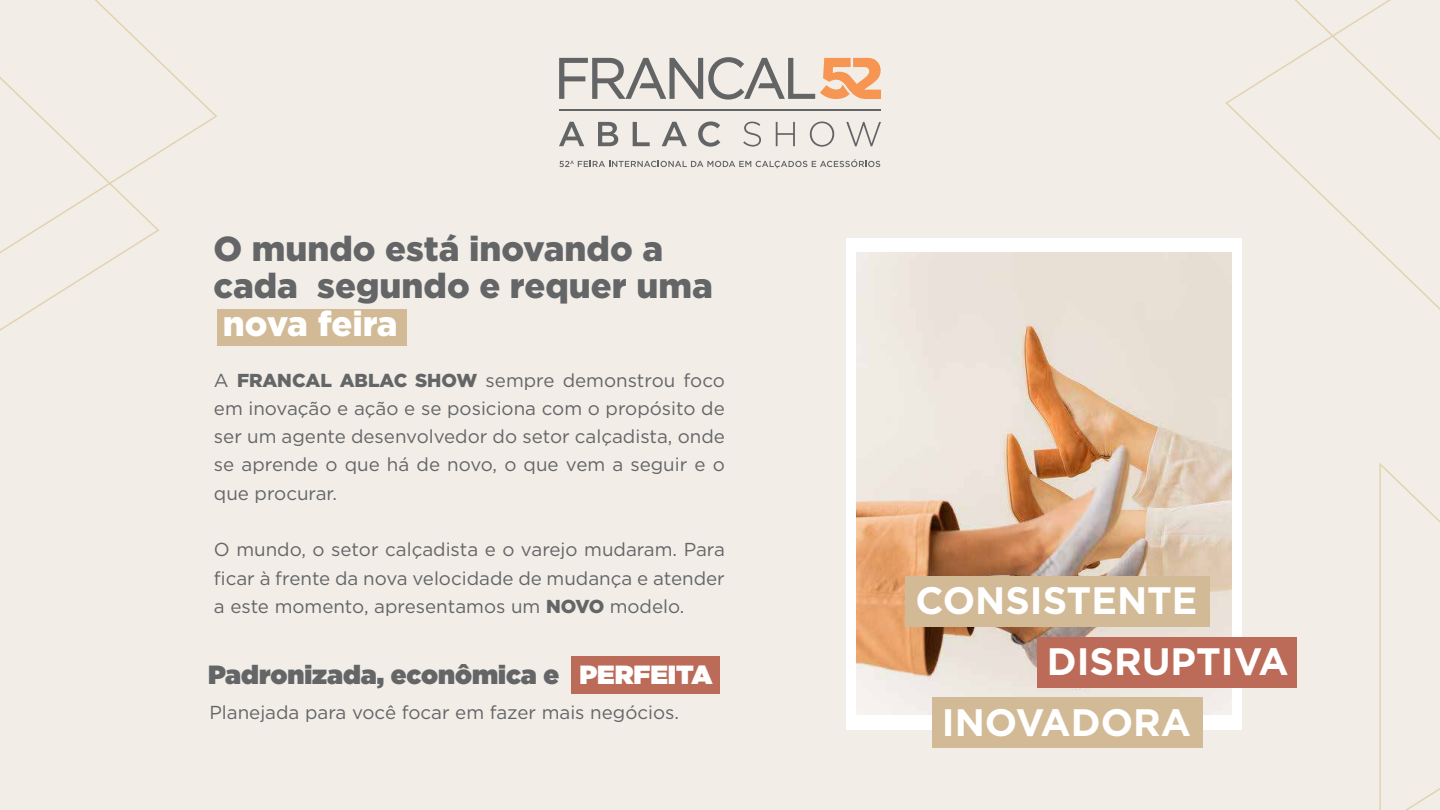
<style>
.page{position:relative;width:1440px;height:810px;background:#f2ede7}
.page>*{position:absolute;margin:0;border:0;box-sizing:border-box;transform-origin:0 0}
.t1{font:700 38.25px "Gotham";color:#fff}
.t2{font:900 34.65px/38px "Gotham";color:#636567}
.t3{font:900 34.65px "Gotham";letter-spacing:-.01em;color:#fff}
.t4{font:900 26.33px "Gotham";color:#636567}
.t5{font:18.75px/28.3px "Gotham";color:#636567;text-align:justify}
.s1{font-weight:900}
.s2{color:#fff}
</style>
<div class="page">
<div style="left:217px;top:309px;width:190px;height:36px;background:#d1ba95"></div>
<div style="left:571px;top:656px;width:149px;height:37px;background:#bb6b57"></div>
<svg style="left:559px;top:159px;width:321px;height:9px"></svg>
<svg style="left:559px;top:57px;width:322px;height:43px"></svg>
<svg style="left:559px;top:122px;width:25px;height:24px"></svg>
<svg style="left:598px;top:122px;width:20px;height:24px"></svg>
<svg style="left:633px;top:122px;width:17px;height:24px"></svg>
<svg style="left:662px;top:122px;width:25px;height:24px"></svg>
<svg style="left:698px;top:122px;width:22px;height:25px"></svg>
<svg style="left:743px;top:122px;width:18px;height:25px"></svg>
<svg style="left:776px;top:122px;width:19px;height:24px"></svg>
<svg style="left:810px;top:122px;width:24px;height:25px"></svg>
<svg style="left:846px;top:122px;width:35px;height:24px"></svg>
<hr style="left:559px;top:109px;width:322px;height:2px;background:#636466">
<div style="left:846px;top:238px;width:395px;height:491px;background:#fff"></div>
<img style="left:856px;top:253px;width:375px;height:461px">
<svg style="left:1253px;top:462px;width:187px;height:348px"></svg>
<svg style="left:1224px;top:67px;width:216px;height:278px"></svg>
<svg style="left:1282px;top:0;width:158px;height:231px"></svg>
<svg style="left:161px;top:62px;width:56px;height:90px"></svg>
<svg style="left:0;top:0;width:161px;height:331px"></svg>
<div style="left:906px;top:577px;width:304px;height:50px;background:#d1ba95"></div>
<div style="left:933px;top:697px;width:270px;height:51px;background:#d1ba95"></div>
<div style="left:1037px;top:637px;width:260px;height:50px;background:#bb6b57"></div>
<h2 class="t2" style="left:213px;top:229px;width:501px">O mundo está inovando a cada segundo e requer uma</h2>
<h2 class="t3" style="left:223px;top:300px;width:176px">nova feira</h2>
<p class="t5" style="left:214px;top:365px;width:513px">A <span class="s1">FRANCAL ABLAC SHOW</span> sempre demonstrou foco em inovação e ação e se posiciona com o propósito de ser um agente desenvolvedor do setor calçadista, onde se aprende o que há de novo, o que vem a seguir e o que procurar.</p>
<p class="t5" style="left:214px;top:535px;width:512px">O mundo, o setor calçadista e o varejo mudaram. Para ficar à frente da nova velocidade de mudança e atender a este momento, apresentamos um <span class="s1">NOVO</span> modelo.</p>
<h3 class="t4" style="left:208px;top:655px;width:506px">Padronizada, econômica e <span class="s2">PERFEITA</span></h3>
<p class="t5" style="left:209px;top:698px;width:471px">Planejada para você focar em fazer mais negócios.</p>
<h1 class="t1" style="left:915px;top:575px;width:284px">CONSISTENTE</h1>
<h1 class="t1" style="left:1047px;top:636px;width:243px">DISRUPTIVA</h1>
<h1 class="t1" style="left:942px;top:697px;width:251px">INOVADORA</h1>
</div>
